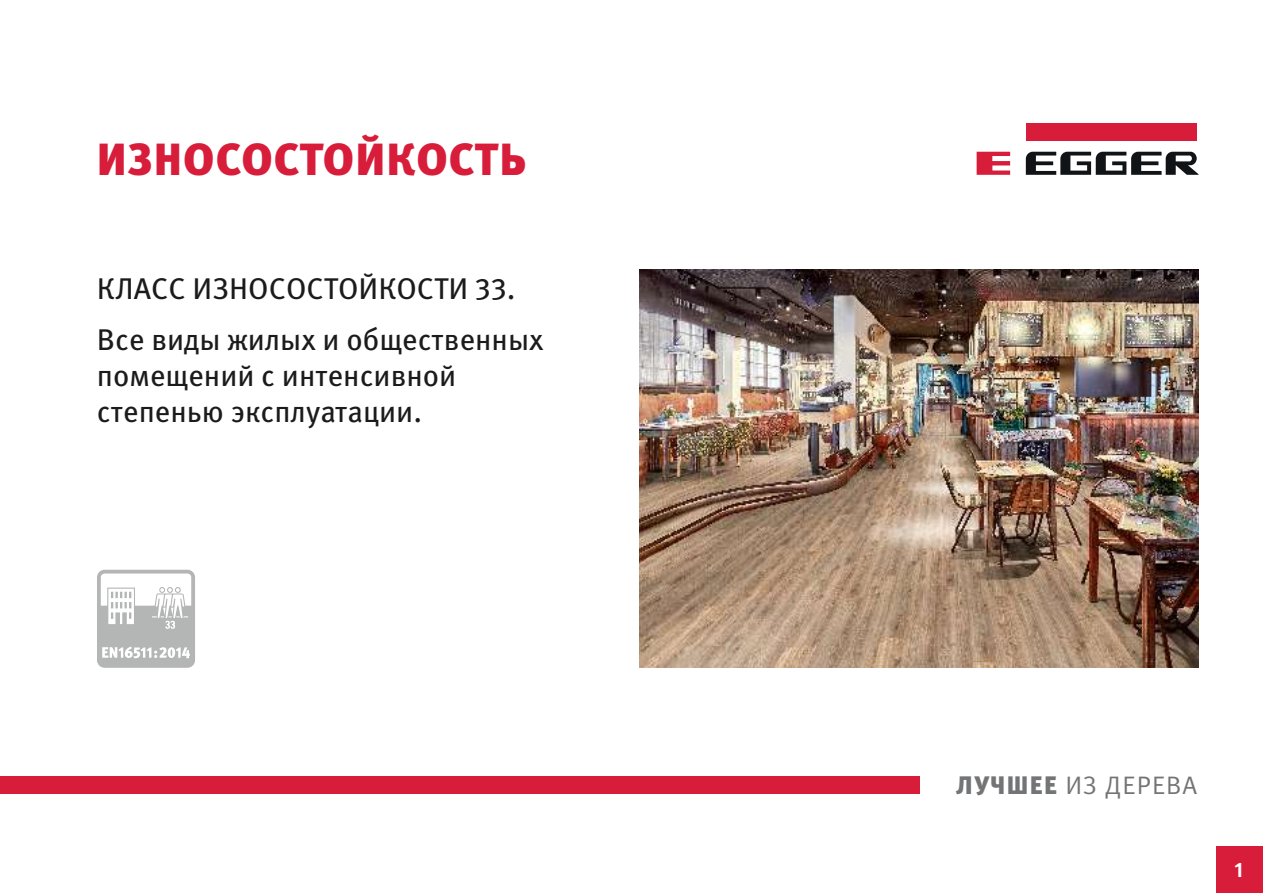
<style>
.page{position:relative;width:1263px;height:893px;background:#fff}
.page>*{position:absolute;margin:0;border:0;box-sizing:border-box;transform-origin:0 0}
.t1{font:900 45px "Meta Pro";letter-spacing:.025em;color:#d81d3b}
.t2{font:30px/51px "Meta Pro";color:#1b1b1b}
.t3{font:25.35px "Meta Pro";letter-spacing:.045em;color:#737475}
.t4{font:700 21px "Meta Pro";color:#fff}
.s1{font-weight:900}
</style>
<div class="page">
<div style="left:1026px;top:124px;width:171px;height:17px;background:#d81d3b"></div>
<svg style="left:977px;top:152px;width:33px;height:23px"></svg>
<svg style="left:1026px;top:152px;width:173px;height:23px"></svg>
<div style="left:0;top:777px;width:919px;height:17px;background:#d81d3b"></div>
<img style="left:640px;top:269px;width:559px;height:399px">
<div style="left:97px;top:570px;width:98px;height:98px;background:#b4b5b5;border-radius:8px"></div>
<svg style="left:102px;top:647px;width:88px;height:12px"></svg>
<svg style="left:101px;top:573px;width:90px;height:56px"></svg>
<div style="left:1216px;top:846px;width:47px;height:47px;background:#d81d3b"></div>
<h1 class="t1" style="left:97px;top:131px;width:431px">ИЗНОСОСТОЙКОСТЬ</h1>
<p class="t2" style="left:97px;top:264px;width:448px">КЛАСС ИЗНОСОСТОЙКОСТИ 33.<br>Все виды жилых и общественных</p>
<p class="t2" style="left:97px;top:358px;width:361px;line-height:36px">помещений с интенсивной степенью эксплуатации.</p>
<p class="t3" style="left:956px;top:769px;width:243px"><span class="s1">ЛУЧШЕЕ</span> ИЗ ДЕРЕВА</p>
<p class="t4" style="left:1234px;top:857px;width:10px">1</p>
</div>
